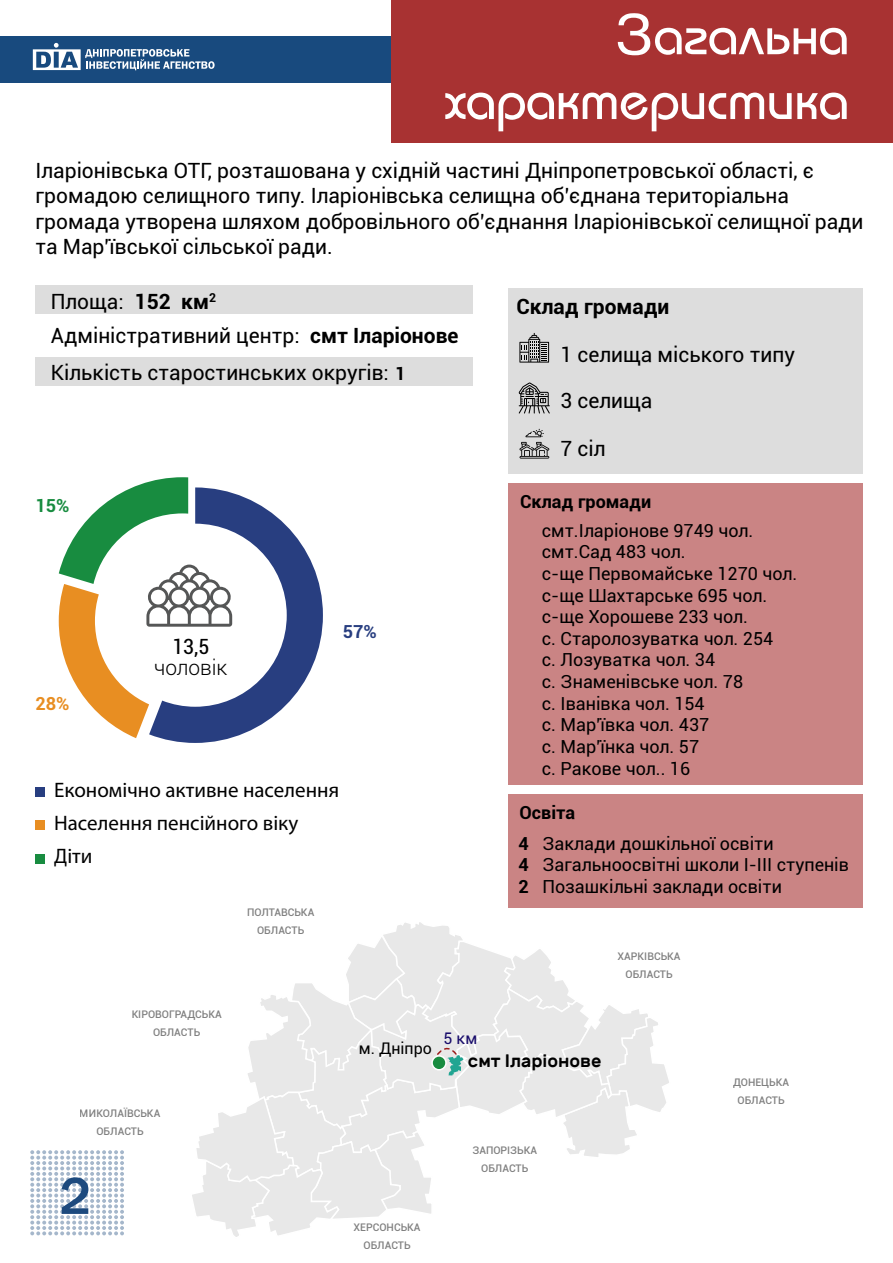
<style>
.page{position:relative;width:893px;height:1263px;background:#fff}
.page>*{position:absolute;margin:0;border:0;box-sizing:border-box;transform-origin:0 0}
.t1{font:54px/64.8px "Bahamas Pragmatica";color:#fff;text-align:right}
.t2{font:500 54px "Franklin Gothic";color:#1d4a7e}
.t3{font:21px/25.2px "Roboto";color:#000}
.t4{font:21px/33.3px "Myriad Pro";color:#000}
.t5{font:700 21px "Roboto";color:#000}
.t6{font:300 21px "Roboto";color:#000}
.t7{font:condensed 21px "Roboto";color:#000}
.t8{font:18px/21.6px "Roboto";color:#000}
.t9{font:700 18px "Roboto";color:#000}
.t10{font:500 18px "Rubik";color:#000}
.t11{font:700 18px "Roboto";color:#283e80}
.t12{font:700 18px "Roboto";color:#e88e22}
.t13{font:700 18px "Roboto";color:#188c40}
.t14{font:16.05px "Roboto";color:#000}
.t15{font:16.05px "Roboto";color:#180c6b}
.t16{font:500 10.5px/18px "Roboto";color:#000;text-align:center}
.s1{font-weight:700}
</style>
<div class="page">
<div style="left:508px;top:794px;width:355px;height:114px;background:#ca8484"></div>
<div style="left:508px;top:483px;width:355px;height:302px;background:#ca8484"></div>
<div style="left:35px;top:358px;width:438px;height:28px;background:#ddd"></div>
<div style="left:35px;top:285px;width:438px;height:29px;background:#ddd"></div>
<svg style="left:59px;top:477px;width:264px;height:266px"></svg>
<div style="left:35px;top:821px;width:10px;height:9px;background:#e88e22"></div>
<div style="left:35px;top:854px;width:10px;height:10px;background:#188c40"></div>
<div style="left:35px;top:787px;width:10px;height:10px;background:#283e80"></div>
<div style="left:0;top:37px;width:391px;height:46px;background:#184a7e"></div>
<svg style="left:30px;top:1150px;width:94px;height:85px"></svg>
<svg style="left:33px;top:43px;width:182px;height:27px"></svg>
<div style="left:508px;top:288px;width:355px;height:185px;background:#ddd"></div>
<div style="left:391px;top:0;width:502px;height:142px;background:#a83232"></div>
<svg style="left:192px;top:922px;width:477px;height:315px"></svg>
<svg style="left:519px;top:333px;width:30px;height:30px"></svg>
<svg style="left:519px;top:382px;width:31px;height:32px"></svg>
<svg style="left:519px;top:429px;width:30px;height:30px"></svg>
<h1 class="t1" style="left:445px;top:3px;width:405px">Загальна характеристика</h1>
<p class="t3" style="left:35px;top:157px;width:829px">Іларіонівська ОТГ, розташована у східній частині Дніпропетровської області, є громадою селищного типу. Іларіонівська селищна об’єднана територіальна громада утворена шляхом добровільного об’єднання Іларіонівської селищної ради та Мар’ївської сільської ради.</p>
<p class="t5" style="left:135px;top:286px;width:83px">152 км<sup>2</sup></p>
<p class="t3" style="left:51px;top:283px;width:250px;line-height:34.5px">Площа:<br>Адміністративний центр:</p>
<p class="t3" style="left:51px;top:359px;width:340px">Кількість старостинських округів:</p>
<p class="t5" style="left:310px;top:321px;width:150px">смт Іларіонове</p>
<p class="t9" style="left:395px;top:360px;width:12px">1</p>
<p class="t13" style="left:36px;top:493px;width:35px">15%</p>
<p class="t12" style="left:36px;top:690px;width:35px">28%</p>
<p class="t7" style="left:172px;top:632px;width:38px">13,5</p>
<p class="t6" style="left:154px;top:653px;width:75px">чоловік</p>
<p class="t11" style="left:343px;top:618px;width:35px">57%</p>
<p class="t4" style="left:54px;top:772px;width:286px">Економічно активне населення</p>
<p class="t4" style="left:54px;top:806px;width:246px">Населення пенсійного віку<br>Діти</p>
<p class="t16" style="left:247px;top:902px;width:69px">ПОЛТАВСЬКА<br>ОБЛАСТЬ</p>
<p class="t5" style="left:516px;top:292px;width:154px">Склад громади</p>
<p class="t3" style="left:560px;top:330px;width:236px;line-height:45.9px">1 селища міського типу<br>3 селища</p>
<p class="t3" style="left:560px;top:435px;width:46px">7 сіл</p>
<p class="t9" style="left:520px;top:489px;width:133px">Склад громади</p>
<p class="t8" style="left:542px;top:519px;width:257px">смт.Іларіонове 9749 чол. смт.Сад 483 чол.<br>с-ще Первомайське 1270 чол. с-ще Шахтарське 695 чол. с-ще Хорошеве 233 чол.<br>с. Старолозуватка чол. 254<br>с. Лозуватка чол. 34<br>с. Знаменівське чол. 78<br>с. Іванівка чол. 154<br>с. Мар’ївка чол. 437<br>с. Мар’їнка чол. 57<br>с. Ракове чол.. 16</p>
<p class="t9" style="left:519px;top:800px;width:57px">Освіта</p>
<p class="t8" style="left:519px;top:832px;width:332px"><span class="s1">4</span> Заклади дошкільної освіти<br><span class="s1">4</span> Загальноосвітні школи І-ІІІ ступенів<br><span class="s1">2</span> Позашкільні заклади освіти</p>
<p class="t16" style="left:618px;top:946px;width:65px">ХАРКІВСЬКА<br>ОБЛАСТЬ</p>
<p class="t16" style="left:132px;top:1004px;width:92px">КІРОВОГРАДСЬКА<br>ОБЛАСТЬ</p>
<p class="t16" style="left:80px;top:1104px;width:82px">МИКОЛАЇВСЬКА<br>ОБЛАСТЬ</p>
<h1 class="t2" style="left:59px;top:1162px;width:33px">2</h1>
<p class="t14" style="left:359px;top:1037px;width:74px">м. Дніпро</p>
<p class="t15" style="left:444px;top:1027px;width:35px">5 км</p>
<p class="t10" style="left:468px;top:1051px;width:135px">смт Іларіонове</p>
<p class="t16" style="left:354px;top:1217px;width:69px">ХЕРСОНСЬКА<br>ОБЛАСТЬ</p>
<p class="t16" style="left:472px;top:1141px;width:66px">ЗАПОРІЗЬКА<br>ОБЛАСТЬ</p>
<p class="t16" style="left:733px;top:1073px;width:57px">ДОНЕЦЬКА<br>ОБЛАСТЬ</p>
</div>
